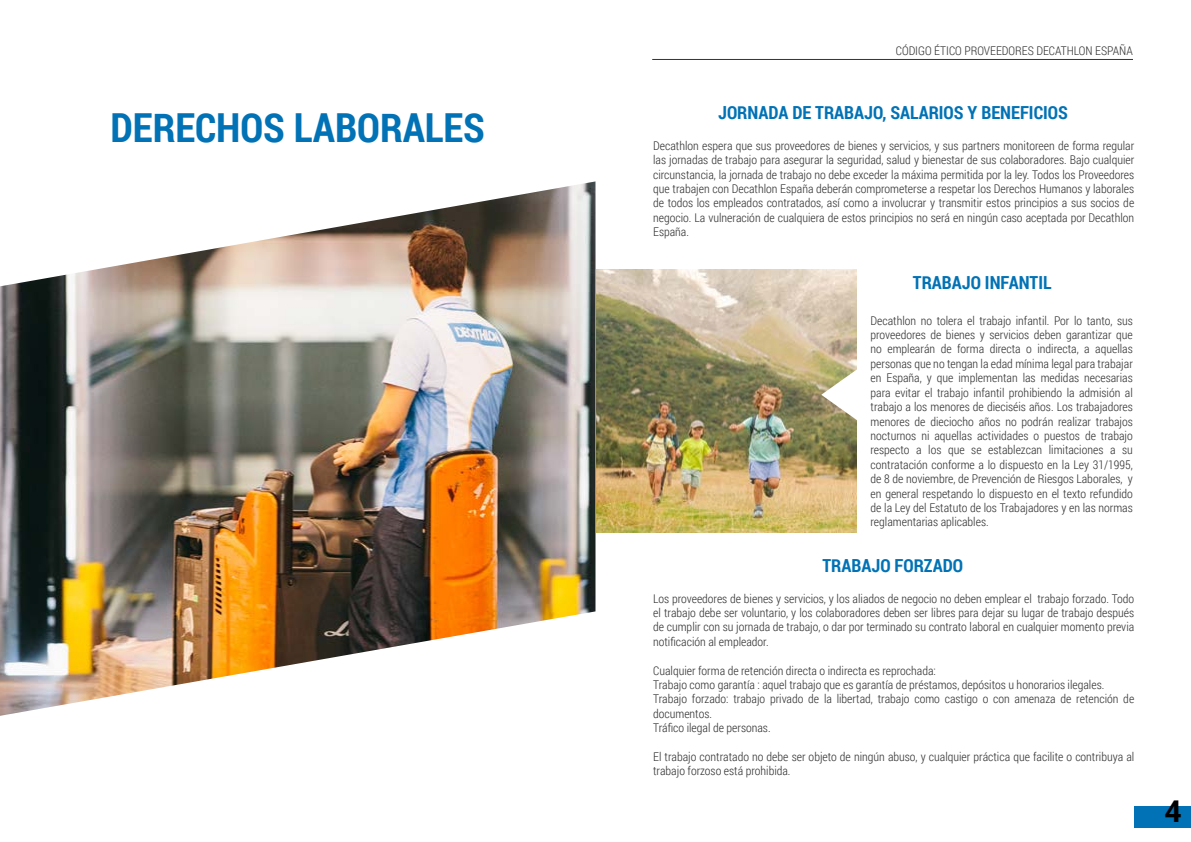
<style>
.page{position:relative;width:1191px;height:842px;background:#fff}
.page>*{position:absolute;margin:0;border:0;box-sizing:border-box;transform-origin:0 0}
.t1{font:700 40px "Roboto Condensed";color:#0072b5}
.t2{font:700 30px "Roboto";color:#000}
.t3{font:700 18px "Roboto Condensed";color:#0072b5}
.t4{font:300 12px/14.4px "Roboto Condensed";color:#333232;text-align:justify}
</style>
<div class="page">
<hr style="left:652px;top:59px;width:481px;height:1px;background:#333232">
<div style="left:1134px;top:806px;width:57px;height:22px;background:#0072b5"></div>
<img style="left:0;top:181px;width:595px;height:535px">
<img style="left:596px;top:270px;width:260px;height:263px">
<svg style="left:821px;top:369px;width:36px;height:52px"></svg>
<p class="t4" style="left:896px;top:43px;width:238px">CÓDIGO ÉTICO PROVEEDORES DECATHLON ESPAÑA</p>
<h1 class="t1" style="left:110px;top:99px;width:376px">DERECHOS LABORALES</h1>
<h3 class="t3" style="left:718px;top:100px;width:351px">JORNADA DE TRABAJO, SALARIOS Y BENEFICIOS</h3>
<p class="t4" style="left:653px;top:138px;width:482px">Decathlon espera que sus proveedores de bienes y servicios, y sus partners monitoreen de forma regular las jornadas de trabajo para asegurar la seguridad, salud y bienestar de sus colaboradores. Bajo cualquier circunstancia, la jornada de trabajo no debe exceder la máxima permitida por la ley. Todos los Proveedores que trabajen con Decathlon España deberán comprometerse a respetar los Derechos Humanos y laborales de todos los empleados contratados, así como a involucrar y transmitir estos principios a sus socios de negocio. La vulneración de cualquiera de estos principios no será en ningún caso aceptada por Decathlon España.</p>
<h3 class="t3" style="left:913px;top:269px;width:140px">TRABAJO INFANTIL</h3>
<p class="t4" style="left:870px;top:313px;width:264px">Decathlon no tolera el trabajo infantil. Por lo tanto, sus proveedores de bienes y servicios deben garantizar que no emplearán de forma directa o indirecta, a aquellas personas que no tengan la edad mínima legal para trabajar en España, y que implementan las medidas necesarias para evitar el trabajo infantil prohibiendo la admisión al trabajo a los menores de dieciséis años. Los trabajadores menores de dieciocho años no podrán realizar trabajos nocturnos ni aquellas actividades o puestos de trabajo respecto a los que se establezcan limitaciones a su contratación conforme a lo dispuesto en la Ley 31/1995, de 8 de noviembre, de Prevención de Riesgos Laborales, y en general respetando lo dispuesto en el texto refundido de la Ley del Estatuto de los Trabajadores y en las normas reglamentarias aplicables.</p>
<h3 class="t3" style="left:822px;top:553px;width:142px">TRABAJO FORZADO</h3>
<p class="t4" style="left:653px;top:591px;width:482px">Los proveedores de bienes y servicios, y los aliados de negocio no deben emplear el trabajo forzado. Todo el trabajo debe ser voluntario, y los colaboradores deben ser libres para dejar su lugar de trabajo después de cumplir con su jornada de trabajo, o dar por terminado su contrato laboral en cualquier momento previa notificación al empleador.</p>
<p class="t4" style="left:653px;top:663px;width:482px;text-align:left">Cualquier forma de retención directa o indirecta es reprochada:<br>Trabajo como garantía : aquel trabajo que es garantía de préstamos, depósitos u honorarios ilegales.<br>Trabajo forzado: trabajo privado de la libertad, trabajo como castigo o con amenaza de retención de documentos.<br>Tráfico ilegal de personas.</p>
<p class="t4" style="left:653px;top:749px;width:482px">El trabajo contratado no debe ser objeto de ningún abuso, y cualquier práctica que facilite o contribuya al trabajo forzoso está prohibida.</p>
<h2 class="t2" style="left:1164px;top:790px;width:19px">4</h2>
</div>
